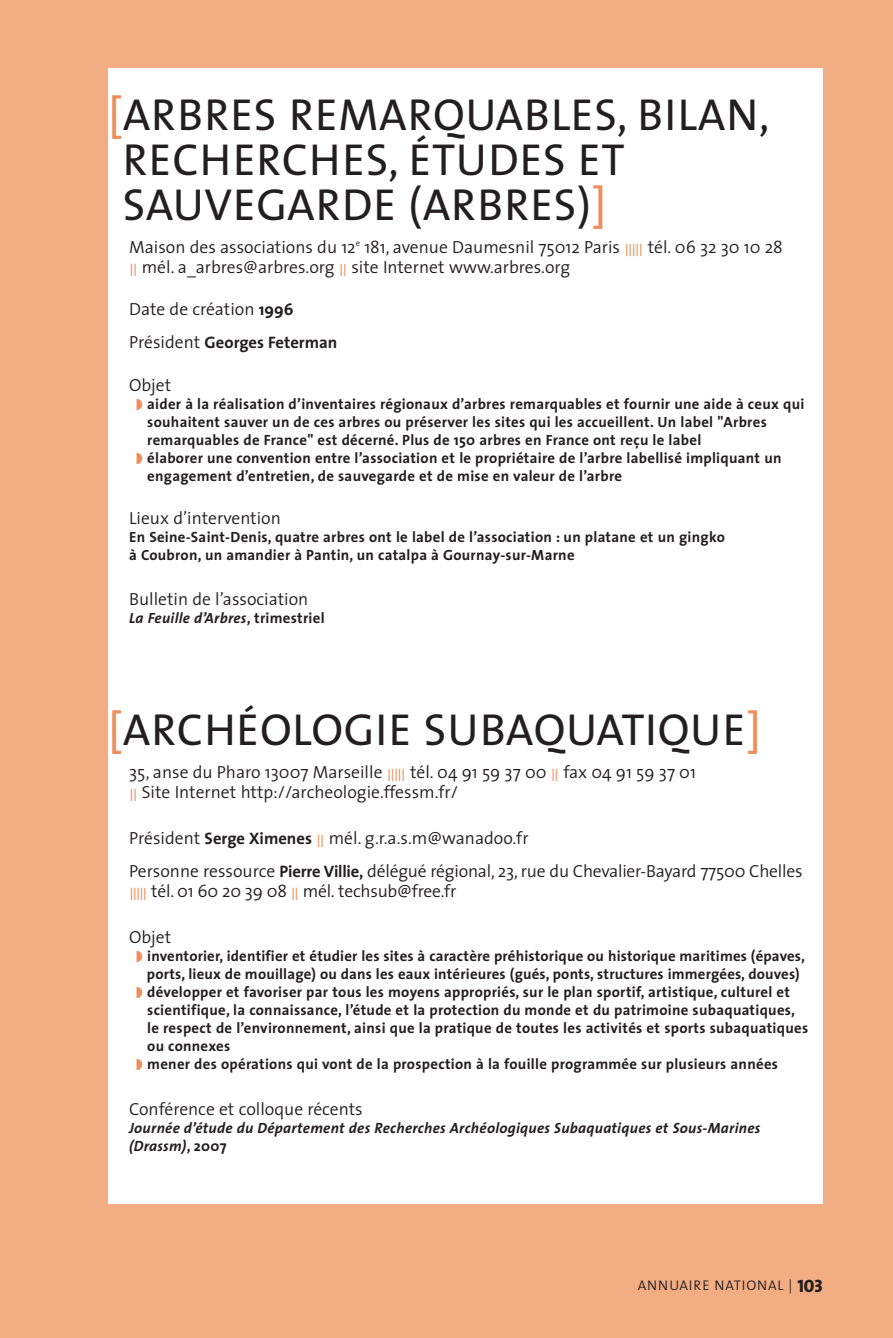
<style>
.page{position:relative;width:893px;height:1338px;background:#f3ad83}
.page>*{position:absolute;margin:0;border:0;box-sizing:border-box;transform-origin:0 0}
.t1{font:45px/45px "The Sans";letter-spacing:.02em;color:#231f20}
.t2{font:300 17.55px/20.2px "The Sans";color:#231f20}
.t3{font:700 16.65px "The Sans";color:#231f20}
.t4{font:700 14.85px/18px "The Sans";letter-spacing:.02em;color:#231f20}
.t5{font:italic 700 14.85px/18px "The Sans";letter-spacing:.02em;color:#231f20}
.t6{font:300 13.95px "The Sans";letter-spacing:.06em;color:#231f20}
.s1{color:#ee8e5a}
.s2{font-size:12.38px;color:#ee8e5a}
.s3{font-weight:700;font-size:16.65px}
.s4{font-weight:300;font-size:17.55px}
.s5{font-style:normal}
.s6{font-family:"The Sans Extra Bold Caps";font-weight:400;font-size:18px}
</style>
<div class="page">
<div style="left:108px;top:68px;width:715px;height:1136px;background:#fff"></div>
<h1 class="t1" style="left:123px;top:92px;width:648px;text-indent:-14px"><span class="s1">[</span>ARBRES REMARQUABLES, BILAN,<br>RECHERCHES, ÉTUDES ET<br>SAUVEGARDE (ARBRES)<span class="s1">]</span></h1>
<p class="t2" style="left:129px;top:238px;width:655px">Maison des associations du 12<sup>e</sup> 181, avenue Daumesnil 75012 Paris <span class="s2">|||||</span> tél. 06 32 30 10 28 <span class="s2">||</span> mél. a_arbres@arbres.org <span class="s2">||</span> site Internet www.arbres.org</p>
<p class="t2" style="left:129px;top:301px;width:166px">Date de création <span class="s3">1996</span></p>
<p class="t3" style="left:129px;top:335px;width:210px"><span class="s4">Président</span> Georges Feterman</p>
<p class="t2" style="left:129px;top:377px;width:44px">Objet</p>
<p class="t4" style="left:147px;top:395px;width:659px">aider à la réalisation d’inventaires régionaux d’arbres remarquables et fournir une aide à ceux qui souhaitent sauver un de ces arbres ou préserver les sites qui les accueillent. Un label "Arbres remarquables de France" est décerné. Plus de 150 arbres en France ont reçu le label<br>élaborer une convention entre l’association et le propriétaire de l’arbre labellisé impliquant un engagement d’entretien, de sauvegarde et de mise en valeur de l’arbre</p>
<p class="t2" style="left:129px;top:509px;width:153px">Lieux d’intervention</p>
<p class="t4" style="left:129px;top:528px;width:597px">En Seine-Saint-Denis, quatre arbres ont le label de l’association : un platane et un gingko à Coubron, un amandier à Pantin, un catalpa à Gournay-sur-Marne</p>
<p class="t2" style="left:129px;top:591px;width:181px">Bulletin de l’association</p>
<p class="t5" style="left:129px;top:610px;width:197px">La Feuille d’Arbres<span class="s5">, trimestriel</span></p>
<h1 class="t1" style="left:108px;top:707px;width:654px"><span class="s1">[</span>ARCHÉOLOGIE SUBAQUATIQUE<span class="s1">]</span></h1>
<p class="t2" style="left:129px;top:764px;width:568px">35, anse du Pharo 13007 Marseille <span class="s2">|||||</span> tél. 04 91 59 37 00 <span class="s2">||</span> fax 04 91 59 37 01 <span class="s2">||</span> Site Internet http://archeologie.ffessm.fr/</p>
<p class="t2" style="left:129px;top:823px;width:675px;line-height:33.1px">Président <span class="s3">Serge Ximenes</span> <span class="s2">||</span> mél. g.r.a.s.m@wanadoo.fr<br>Personne ressource <span class="s3">Pierre Villie,</span> délégué régional, 23, rue du Chevalier-Bayard 77500 Chelles</p>
<p class="t2" style="left:129px;top:883px;width:329px"><span class="s2">|||||</span> tél. 01 60 20 39 08 <span class="s2">||</span> mél. techsub@free.fr</p>
<p class="t2" style="left:129px;top:929px;width:44px">Objet</p>
<p class="t4" style="left:147px;top:947px;width:663px">inventorier, identifier et étudier les sites à caractère préhistorique ou historique maritimes (épaves, ports, lieux de mouillage) ou dans les eaux intérieures (gués, ponts, structures immergées, douves) développer et favoriser par tous les moyens appropriés, sur le plan sportif, artistique, culturel et scientifique, la connaissance, l’étude et la protection du monde et du patrimoine subaquatiques, le respect de l’environnement, ainsi que la pratique de toutes les activités et sports subaquatiques ou connexes<br>mener des opérations qui vont de la prospection à la fouille programmée sur plusieurs années</p>
<p class="t2" style="left:129px;top:1100px;width:235px">Conférence et colloque récents</p>
<p class="t5" style="left:129px;top:1119px;width:633px">Journée d’étude du Département des Recherches Archéologiques Subaquatiques et Sous-Marines (Drassm)<span class="s5">, 2007</span></p>
<p class="t6" style="left:638px;top:1280px;width:187px">ANNUAIRE NATIONAL | <span class="s6">103</span></p>
</div>
